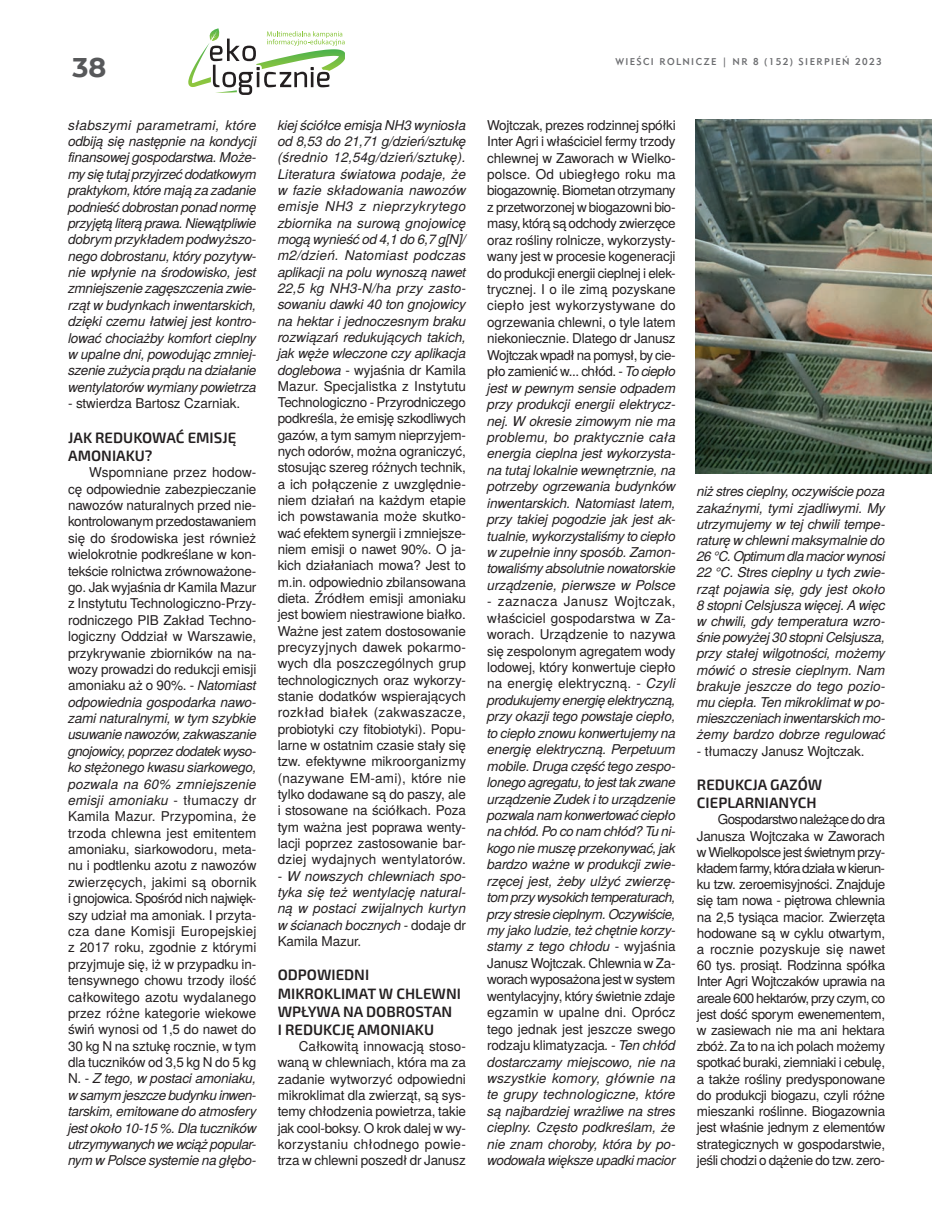
<style>
.page{position:relative;width:932px;height:1225px;background:#fff}
.page>*{position:absolute;margin:0;border:0;box-sizing:border-box;transform-origin:0 0}
.t1{font:700 27px "Montserrat";color:#57585a}
.t2{font:600 15px/18.1px "Exo 2.0";color:#231f20}
.t3{font:13.5px/16.4px "Te X Gyre Heros";letter-spacing:-.015em;color:#231f20;text-align:justify}
.t4{font:italic 13.5px/16.5px "Te X Gyre Heros";letter-spacing:-.015em;color:#231f20;text-align:justify}
.t5{font:9.75px "Geometric 415 Md EU";letter-spacing:.14em;color:#6c6d70}
.s1{font-style:italic}
.s2{font-style:normal}
</style>
<div class="page">
<svg style="left:188px;top:28px;width:157px;height:67px"></svg>
<img style="left:695px;top:119px;width:236px;height:354px">
<h1 class="t1" style="left:73px;top:48px;width:35px">38</h1>
<p class="t4" style="left:68px;top:116px;width:190px">słabszymi parametrami, które odbiją się następnie na kondycji finansowej gospodarstwa. Może&shy;my się tutaj przyjrzeć dodatkowym praktykom, które mają za zadanie podnieść dobrostan ponad normę przyjętą literą prawa. Niewątpliwie dobrym przykładem podwyższo&shy;nego dobrostanu, który pozytyw&shy;nie wpłynie na środowisko, jest zmniejszenie zagęszczenia zwie&shy;rząt w budynkach inwentarskich, dzięki czemu łatwiej jest kontro&shy;lować chociażby komfort cieplny w upalne dni, powodując zmniej&shy;szenie zużycia prądu na działanie wentylatorów wymiany powietrza</p>
<p class="t3" style="left:68px;top:394px;width:173px">- stwierdza Bartosz Czarniak.</p>
<p class="t2" style="left:68px;top:429px;width:169px">JAK REDUKOWAĆ EMISJĘ<br>AMONIAKU?</p>
<p class="t3" style="left:68px;top:463px;width:190px;text-indent:21px">Wspomniane przez hodow&shy;cę odpowiednie zabezpieczanie nawozów naturalnych przed nie&shy;kontrolowanym przedostawaniem się do środowiska jest również wielokrotnie podkreślane w kon&shy;tekście rolnictwa zrównoważone&shy;go. Jak wyjaśnia dr Kamila Mazur z Instytutu Technologiczno-Przy&shy;rodniczego PIB Zakład Techno&shy;logiczny Oddział w Warszawie, przykrywanie zbiorników na na&shy;wozy prowadzi do redukcji emisji amoniaku aż o 90%. - <span class="s1">Natomiast odpowiednia gospodarka nawo&shy;zami naturalnymi, w tym szybkie usuwanie nawozów, zakwaszanie gnojowicy, poprzez dodatek wyso&shy;ko stężonego kwasu siarkowego, pozwala na 60% zmniejszenie emisji amoniaku</span> - tłumaczy dr Kamila Mazur. Przypomina, że trzoda chlewna jest emitentem amoniaku, siarkowodoru, meta&shy;nu i podtlenku azotu z nawozów zwierzęcych, jakimi są obornik i gnojowica. Spośród nich najwięk&shy;szy udział ma amoniak. I przyta&shy;cza dane Komisji Europejskiej z 2017 roku, zgodnie z którymi przyjmuje się, iż w przypadku in&shy;tensywnego chowu trzody ilość całkowitego azotu wydalanego przez różne kategorie wiekowe świń wynosi od 1,5 do nawet do 30 kg N na sztukę rocznie, w tym dla tuczników od 3,5 kg N do 5 kg N. - <span class="s1">Z tego, w postaci amoniaku, w samym jeszcze budynku inwen&shy;tarskim, emitowane do atmosfery jest około 10-15 %. Dla tuczników utrzymywanych we wciąż popular&shy;nym w Polsce systemie na głębo-</span></p>
<p class="t5" style="left:615px;top:56px;width:268px">WIEŚCI ROLNICZE | NR 8 (152) SIERPIEŃ 2023</p>
<p class="t3" style="left:277px;top:116px;width:190px"><span class="s1">kiej ściółce emisja NH3 wyniosła od 8,53 do 21,71 g/dzień/sztukę (średnio 12,54g/dzień/sztukę).<br>Literatura światowa podaje, że w fazie składowania nawozów emisje NH3 z nieprzykrytego zbiornika na surową gnojowicę mogą wynieść od 4,1 do 6,7 g[N]/ m2/dzień. Natomiast podczas aplikacji na polu wynoszą nawet 22,5 kg NH3-N/ha przy zasto&shy;sowaniu dawki 40 ton gnojowicy na hektar i jednoczesnym braku rozwiązań redukujących takich, jak węże wleczone czy aplikacja doglebowa</span> - wyjaśnia dr Kamila Mazur. Specjalistka z Instytutu Technologiczno - Przyrodniczego podkreśla, że emisję szkodliwych gazów, a tym samym nieprzyjem&shy;nych odorów, można ograniczyć, stosując szereg różnych technik, a ich połączenie z uwzględnie&shy;niem działań na każdym etapie ich powstawania może skutko&shy;wać efektem synergii i zmniejsze&shy;niem emisji o nawet 90%. O ja&shy;kich działaniach mowa? Jest to m.in. odpowiednio zbilansowana dieta. Źródłem emisji amoniaku jest bowiem niestrawione białko.<br>Ważne jest zatem dostosowanie precyzyjnych dawek pokarmo&shy;wych dla poszczególnych grup technologicznych oraz wykorzy&shy;stanie dodatków wspierających rozkład białek (zakwaszacze, probiotyki czy fitobiotyki). Popu&shy;larne w ostatnim czasie stały się tzw. efektywne mikroorganizmy (nazywane EM-ami), które nie tylko dodawane są do paszy, ale i stosowane na ściółkach. Poza tym ważna jest poprawa wenty&shy;lacji poprzez zastosowanie bar&shy;dziej wydajnych wentylatorów.</p>
<p class="t4" style="left:277px;top:866px;width:190px"><span class="s2">-</span> W nowszych chlewniach spo&shy;tyka się też wentylację natural&shy;ną w postaci zwijalnych kurtyn w ścianach bocznych <span class="s2">- dodaje dr Kamila Mazur.</span></p>
<p class="t2" style="left:278px;top:966px;width:185px">ODPOWIEDNI<br>MIKROKLIMAT W CHLEWNI<br>WPŁYWA NA DOBROSTAN<br>I REDUKCJĘ AMONIAKU</p>
<p class="t3" style="left:277px;top:1037px;width:190px;text-indent:21px">Całkowitą innowacją stoso&shy;waną w chlewniach, która ma za zadanie wytworzyć odpowiedni mikroklimat dla zwierząt, są sys&shy;temy chłodzenia powietrza, takie jak cool-boksy. O krok dalej w wy&shy;korzystaniu chłodnego powie&shy;trza w chlewni poszedł dr Janusz</p>
<p class="t3" style="left:487px;top:116px;width:190px">Wojtczak, prezes rodzinnej spółki Inter Agri i właściciel fermy trzody chlewnej w Zaworach w Wielko&shy;polsce. Od ubiegłego roku ma biogazownię. Biometan otrzymany z przetworzonej w biogazowni bio&shy;masy, którą są odchody zwierzęce oraz rośliny rolnicze, wykorzysty&shy;wany jest w procesie kogeneracji do produkcji energii cieplnej i elek&shy;trycznej. I o ile zimą pozyskane ciepło jest wykorzystywane do ogrzewania chlewni, o tyle latem niekoniecznie. Dlatego dr Janusz Wojtczak wpadł na pomysł, by cie&shy;pło zamienić w... chłód. - <span class="s1">To ciepło jest w pewnym sensie odpadem przy produkcji energii elektrycz&shy;nej. W okresie zimowym nie ma problemu, bo praktycznie cała energia cieplna jest wykorzysta&shy;na tutaj lokalnie wewnętrznie, na potrzeby ogrzewania budynków inwentarskich. Natomiast latem, przy takiej pogodzie jak jest ak&shy;tualnie, wykorzystaliśmy to ciepło w zupełnie inny sposób. Zamon&shy;towaliśmy absolutnie nowatorskie urządzenie, pierwsze w Polsce</span></p>
<p class="t4" style="left:487px;top:592px;width:190px"><span class="s2">- zaznacza Janusz Wojtczak, właściciel gospodarstwa w Za&shy;worach. Urządzenie to nazywa się zespolonym agregatem wody lodowej, który konwertuje ciepło na energię elektryczną. -</span> Czyli produkujemy energię elektryczną, przy okazji tego powstaje ciepło, to ciepło znowu konwertujemy na energię elektryczną. Perpetuum mobile. Druga część tego zespo&shy;lonego agregatu, to jest tak zwane urządzenie Zudek i to urządzenie pozwala nam konwertować ciepło na chłód. Po co nam chłód? Tu ni&shy;kogo nie muszę przekonywać, jak bardzo ważne w produkcji zwie&shy;rzęcej jest, żeby ulżyć zwierzę&shy;tom przy wysokich temperaturach, przy stresie cieplnym. Oczywiście, my jako ludzie, też chętnie korzy&shy;stamy z tego chłodu <span class="s2">- wyjaśnia Janusz Wojtczak. Chlewnia w Za&shy;worach wyposażona jest w system wentylacyjny, który świetnie zdaje egzamin w upalne dni. Oprócz tego jednak jest jeszcze swego rodzaju klimatyzacja</span>. - Ten chłód dostarczamy miejscowo, nie na wszystkie komory, głównie na te grupy technologiczne, które są najbardziej wrażliwe na stres cieplny. Często podkreślam, że nie znam choroby, która by po&shy;wodowała większe upadki macior</p>
<p class="t4" style="left:696px;top:482px;width:190px">niż stres cieplny, oczywiście poza zakaźnymi, tymi zjadliwymi. My utrzymujemy w tej chwili tempe&shy;raturę w chlewni maksymalnie do 26 °C. Optimum dla macior wynosi 22 °C. Stres cieplny u tych zwie&shy;rząt pojawia się, gdy jest około 8 stopni Celsjusza więcej. A więc w chwili, gdy temperatura wzro&shy;śnie powyżej 30 stopni Celsjusza, przy stałej wilgotności, możemy mówić o stresie cieplnym. Nam brakuje jeszcze do tego pozio&shy;mu ciepła. Ten mikroklimat w po&shy;mieszczeniach inwentarskich mo&shy;żemy bardzo dobrze regulować</p>
<p class="t3" style="left:696px;top:741px;width:169px">- tłumaczy Janusz Wojtczak.</p>
<p class="t2" style="left:696px;top:776px;width:127px">REDUKCJA GAZÓW<br>CIEPLARNIANYCH</p>
<p class="t3" style="left:696px;top:810px;width:190px;text-indent:21px">Gospodarstwo należące do dra Janusza Wojtczaka w Zaworach w Wielkopolsce jest świetnym przy&shy;kładem farmy, która działa w kierun&shy;ku tzw. zeroemisyjności. Znajduje się tam nowa - piętrowa chlewnia na 2,5 tysiąca macior. Zwierzęta hodowane są w cyklu otwartym, a rocznie pozyskuje się nawet 60 tys. prosiąt. Rodzinna spółka Inter Agri Wojtczaków uprawia na areale 600 hektarów, przy czym, co jest dość sporym ewenementem, w zasiewach nie ma ani hektara zbóż. Za to na ich polach możemy spotkać buraki, ziemniaki i cebulę, a także rośliny predysponowane do produkcji biogazu, czyli różne mieszanki roślinne. Biogazownia jest właśnie jednym z elementów strategicznych w gospodarstwie, jeśli chodzi o dążenie do tzw. zero-</p>
</div>
